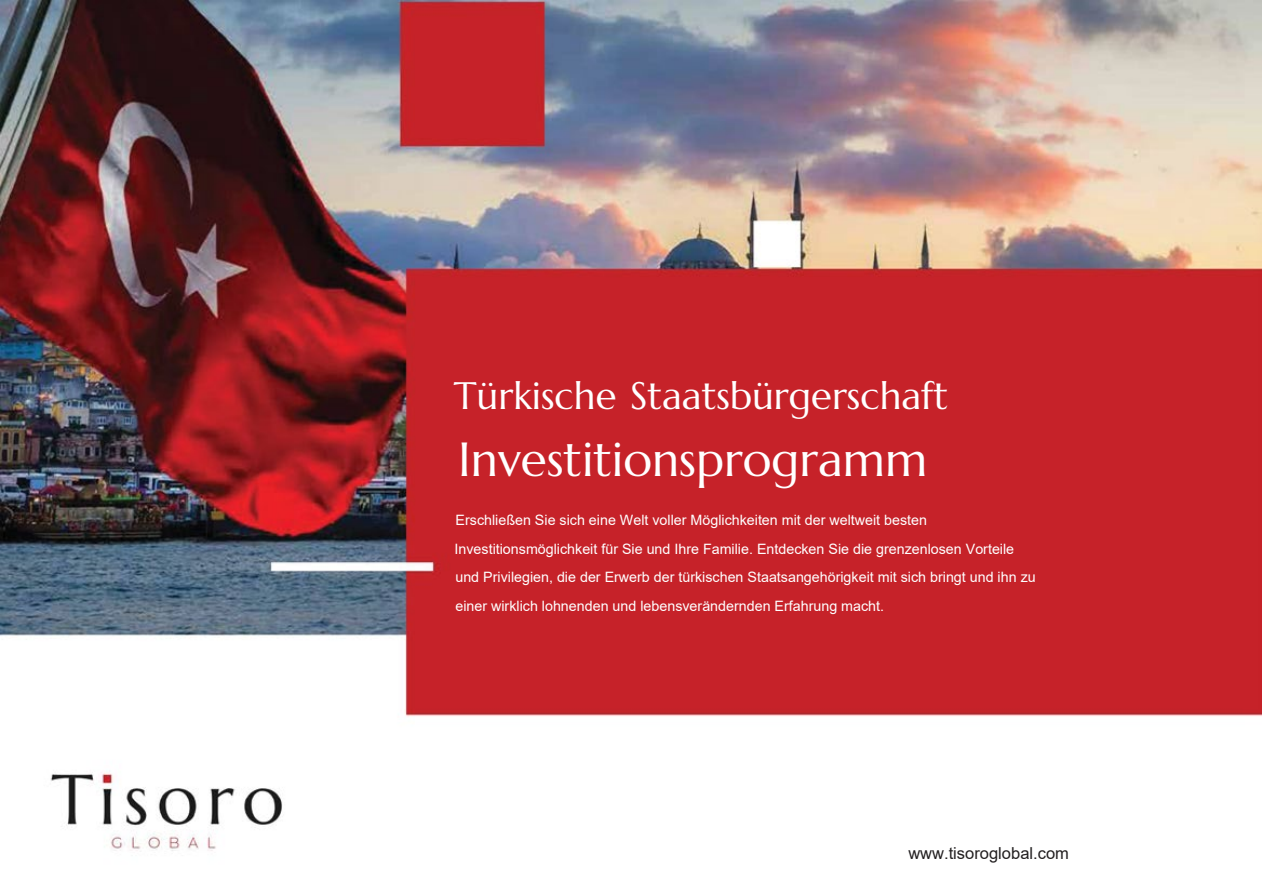
<style>
.page{position:relative;width:1262px;height:893px;background:#fff}
.page>*{position:absolute;margin:0;border:0;box-sizing:border-box;transform-origin:0 0}
.t1{font:47.85px "Marcellus";color:#fff}
.t2{font:38.25px "Marcellus";color:#fff}
.t3{font:16.5px "Arial";color:#221f20}
.t4{font:14.25px/28.5px "Arial";color:#fff}
</style>
<div class="page">
<img style="left:0;top:0;width:1262px;height:851px">
<h2 class="t2" style="left:454px;top:372px;width:496px">Türkische Staatsbürgerschaft</h2>
<h1 class="t1" style="left:458px;top:429px;width:471px">Investitionsprogramm</h1>
<p class="t4" style="left:454px;top:505px;width:582px">Erschließen Sie sich eine Welt voller Möglichkeiten mit der weltweit besten Investitionsmöglichkeit für Sie und Ihre Familie. Entdecken Sie die grenzenlosen Vorteile und Privilegien, die der Erwerb der türkischen Staatsangehörigkeit mit sich bringt und ihn zu einer wirklich lohnenden und lebensverändernden Erfahrung macht.</p>
<p class="t3" style="left:908px;top:841px;width:162px">www.tisoroglobal.com</p>
</div>
